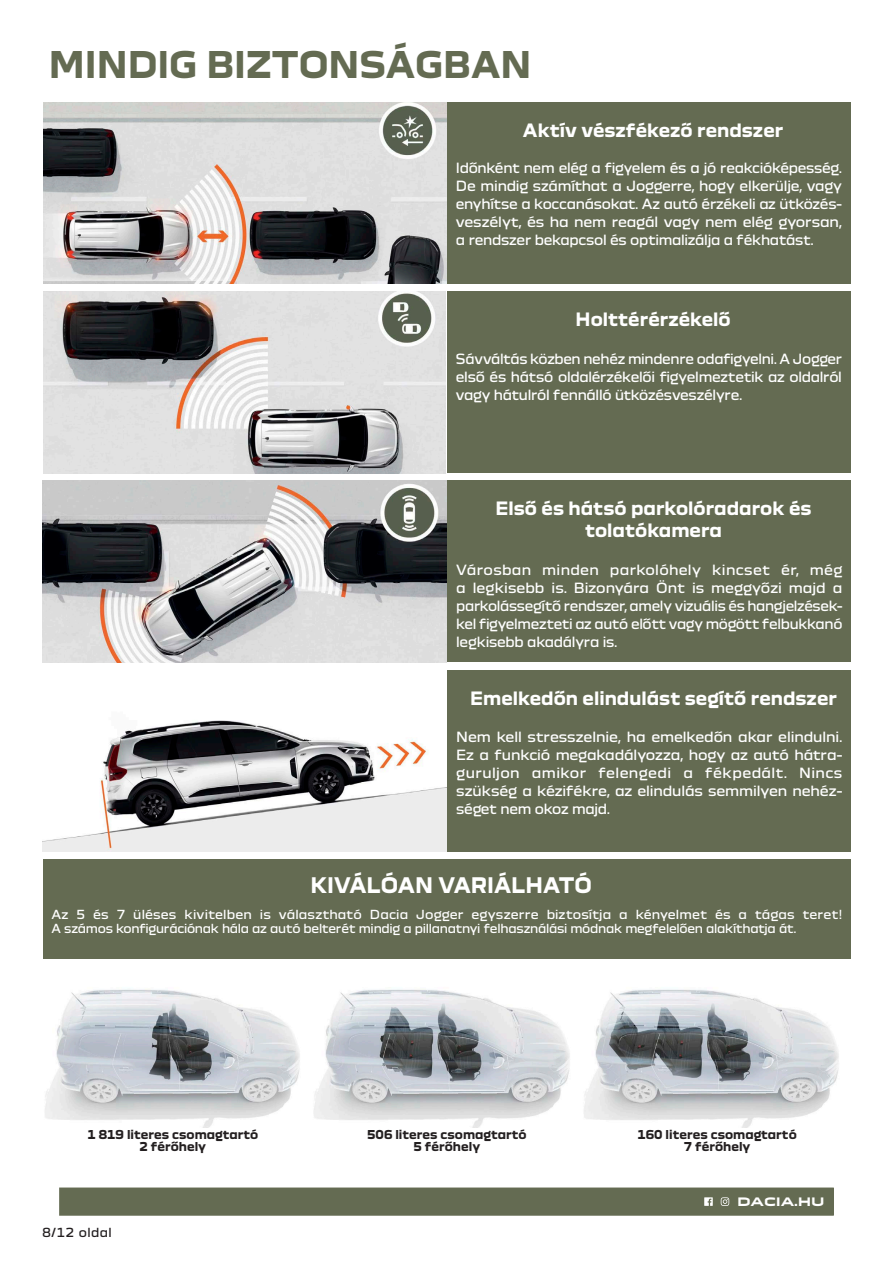
<style>
.page{position:relative;width:893px;height:1263px;background:#fff}
.page>*{position:absolute;margin:0;border:0;box-sizing:border-box;transform-origin:0 0}
.povinne_ruceni{font:700 36px "Dacia Block";color:#646b52}
.Titre-fd-bleu{font:700 21px "Dacia Block";color:#fff}
.Titre-fd-bleu-2{font:700 18px/21.6px "Dacia Block";color:#fff;text-align:center}
.Titre-fd-bleu-3{font:13.5px/18px "Dacia Block";letter-spacing:-.02em;color:#fff;text-align:justify}
.Titre-fd-bleu-4{font:12px/14.4px "Dacia Block";letter-spacing:-.01em;color:#fff}
.t1{font:700 12px/12px "Dacia Block";color:#231f20;text-align:center}
.t2{font:12px "Dacia Block";letter-spacing:.035em;color:#231f20}
.t3{font:700 11.4px "Dacia Block Extended";letter-spacing:-.005em;color:#fff}
.s1{color:#fff}
</style>
<div class="page">
<div style="left:60px;top:1188px;width:773px;height:27px;background:#646b52"></div>
<svg style="left:704px;top:1197px;width:9px;height:9px"></svg>
<svg style="left:721px;top:1197px;width:8px;height:9px"></svg>
<div style="left:59px;top:1187px;width:775px;height:29px;border:2px solid #646b52"></div>
<img style="left:43px;top:102px;width:403px;height:182px">
<img style="left:44px;top:291px;width:401px;height:182px">
<img style="left:43px;top:481px;width:404px;height:181px">
<img style="left:43px;top:720px;width:404px;height:131px">
<div style="left:447px;top:102px;width:403px;height:182px;background:#646b52"></div>
<div style="left:447px;top:291px;width:403px;height:182px;background:#646b52"></div>
<div style="left:448px;top:481px;width:403px;height:181px;background:#646b52"></div>
<div style="left:448px;top:670px;width:403px;height:181px;background:#646b52"></div>
<div style="left:43px;top:859px;width:808px;height:99px;background:#646b52"></div>
<img style="left:45px;top:989px;width:794px;height:138px">
<p class="povinne_ruceni" style="left:49px;top:44px;width:484px">MINDIG BIZTONSÁGBAN</p>
<p class="Titre-fd-bleu-2" style="left:523px;top:120px;width:262px">Aktív vészfékező rendszer</p>
<p class="Titre-fd-bleu-3" style="left:456px;top:159px;width:388px">Időnként nem elég a figyelem és a jó reakcióképesség.<br>De mindig számíthat a Joggerre, hogy elkerülje, vagy enyhítse a koccanásokat. Az autó érzékeli az ütközés&shy;veszélyt, és ha nem reagál vagy nem elég gyorsan, a rendszer bekapcsol és optimalizálja a fékhatást.</p>
<p class="Titre-fd-bleu-2" style="left:576px;top:309px;width:157px">Holttérérzékelő</p>
<p class="Titre-fd-bleu-3" style="left:456px;top:350px;width:388px">Sávváltás közben nehéz mindenre odafigyelni. A Jogger első és hátsó oldalérzékelői figyelmeztetik az oldalról vagy hátulról fennálló ütközésveszélyre.</p>
<p class="Titre-fd-bleu-2" style="left:495px;top:498px;width:318px">Első és hátsó parkolóradarok és tolatókamera</p>
<p class="Titre-fd-bleu-3" style="left:456px;top:561px;width:388px">Városban minden parkolóhely kincset ér, még a legkisebb is. Bizonyára Önt is meggyőzi majd a parkolássegítő rendszer, amely vizuális és hangjelzések&shy;kel figyelmezteti az autó előtt vagy mögött felbukkanó legkisebb akadályra is.</p>
<p class="Titre-fd-bleu-2" style="left:470px;top:688px;width:368px">Emelkedőn elindulást segítő rendszer</p>
<p class="Titre-fd-bleu-3" style="left:456px;top:729px;width:388px">Nem kell stresszelnie, ha emelkedőn akar elindulni.<br>Ez a funkció megakadályozza, hogy az autó hátra&shy;guruljon amikor felengedi a fékpedált. Nincs szükség a kézifékre, az elindulás semmilyen nehéz&shy;séget nem okoz majd.</p>
<p class="Titre-fd-bleu" style="left:310px;top:874px;width:283px">KIVÁLÓAN VARIÁLHATÓ</p>
<p class="Titre-fd-bleu-4" style="left:51px;top:907px;width:792px">Az 5 és 7 üléses kivitelben is választható Dacia Jogger egyszerre biztosítja a kényelmet és a tágas teret!<br>A számos konfigurációnak hála az autó belterét mindig a pillanatnyi felhasználási módnak megfelelően alakíthatja át.</p>
<p class="t1" style="left:87px;top:1129px;width:172px">1 819 literes csomagtartó<br>2 férőhely</p>
<p class="t1" style="left:367px;top:1129px;width:161px"><span class="s1">506</span> literes csomagtartó<br>5 férőhely</p>
<p class="t1" style="left:637px;top:1129px;width:161px">160 literes csomagtartó<br>7 férőhely</p>
<p class="t2" style="left:43px;top:1223px;width:71px">8/12 oldal</p>
<p class="t3" style="left:737px;top:1195px;width:89px">DACIA.HU</p>
</div>
